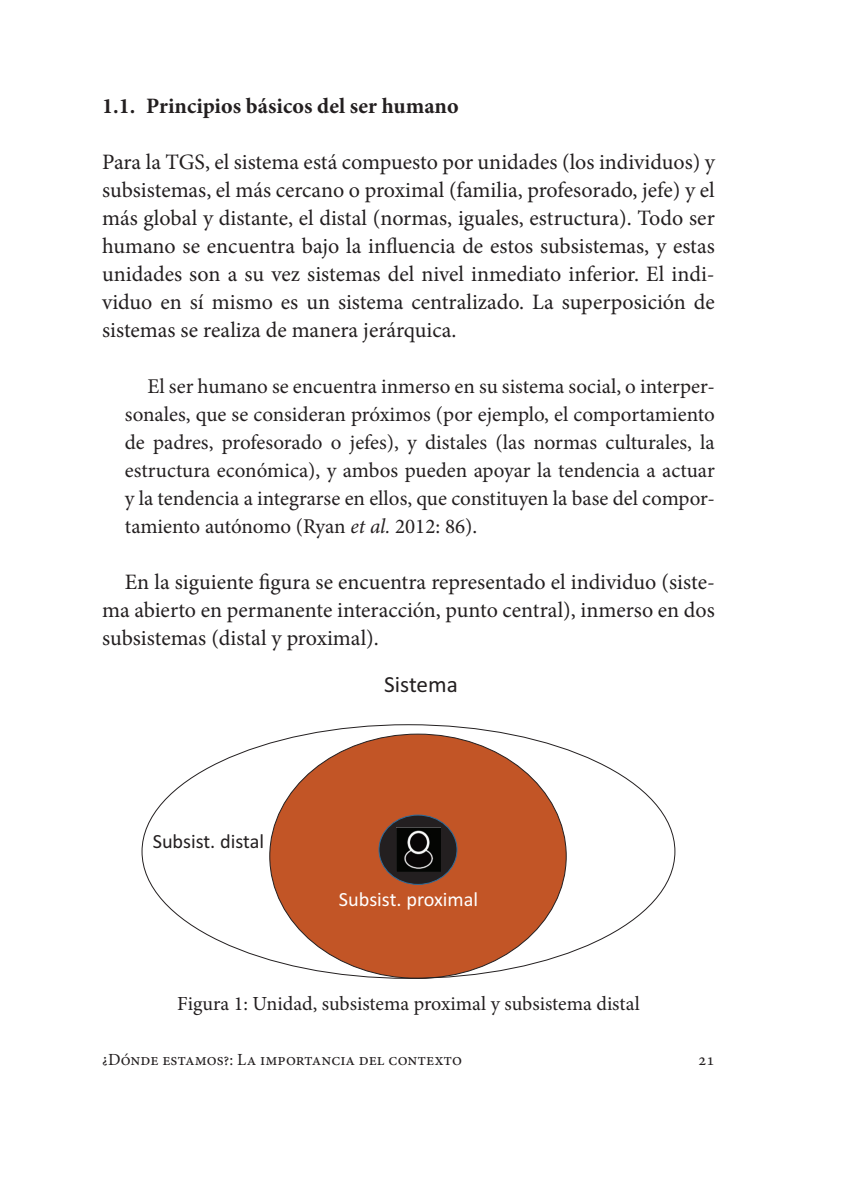
<style>
.page{position:relative;width:851px;height:1191px;background:#fff}
.page>*{position:absolute;margin:0;border:0;box-sizing:border-box;transform-origin:0 0}
.t1{font:23.2px "Calibri";color:#231f20}
.t2{font:22px/28px "Minion Pro";color:#231f20;text-align:justify}
.t3{font:700 22px "Minion Pro";color:#231f20}
.t4{font:21px/28px "Minion Pro";color:#231f20;text-align:justify}
.t5{font:20.2px "Calibri";color:#fff}
.t6{font:20.2px "Calibri";color:#231f20}
.t7{font:20px "Minion Pro";color:#231f20}
.t8{font:17px "Minion Pro";color:#231f20}
.s1{font-style:italic}
</style>
<div class="page">
<div style="left:270px;top:734px;width:296px;height:244px;background:#c25526;border-radius:50%"></div>
<div style="left:379px;top:815px;width:78px;height:69px;background:#231f20;border-radius:50%"></div>
<div style="left:378px;top:814px;width:79px;height:70px;border:1px solid #2d6c9a;border-radius:50%"></div>
<img style="left:396px;top:827px;width:44px;height:44px">
<p class="t3" style="left:102px;top:90px;width:358px">1.1. Principios básicos del ser humano</p>
<p class="t2" style="left:102px;top:148px;width:614px">Para la TGS, el sistema está compuesto por unidades (los individuos) y subsistemas, el más cercano o proximal (familia, profesorado, jefe) y el más global y distante, el distal (normas, iguales, estructura). Todo ser humano se encuentra bajo la influencia de estos subsistemas, y estas unidades son a su vez sistemas del nivel inmediato inferior. El indi&shy;viduo en sí mismo es un sistema centralizado. La superposición de sistemas se realiza de manera jerárquica.</p>
<p class="t4" style="left:125px;top:372px;width:591px;text-indent:23px">El ser humano se encuentra inmerso en su sistema social, o interper&shy;sonales, que se consideran próximos (por ejemplo, el comportamiento de padres, profesorado o jefes), y distales (las normas culturales, la estructura económica), y ambos pueden apoyar la tendencia a actuar y la tendencia a integrarse en ellos, que constituyen la base del compor&shy;tamiento autónomo (Ryan <span class="s1">et al.</span> 2012: 86).</p>
<p class="t2" style="left:102px;top:568px;width:614px;text-indent:23px">En la siguiente figura se encuentra representado el individuo (siste&shy;ma abierto en permanente interacción, punto central), inmerso en dos subsistemas (distal y proximal).</p>
<p class="t1" style="left:384px;top:668px;width:75px">Sistema</p>
<p class="t6" style="left:153px;top:827px;width:113px">Subsist. distal</p>
<p class="t5" style="left:339px;top:885px;width:141px">Subsist. proximal</p>
<p class="t7" style="left:177px;top:989px;width:464px">Figura 1: Unidad, subsistema proximal y subsistema distal</p>
<p class="t8" style="left:102px;top:1048px;width:361px">¿Dónde estamos?: La importancia del contexto</p>
<p class="t8" style="left:698px;top:1048px;width:18px">21</p>
</div>
